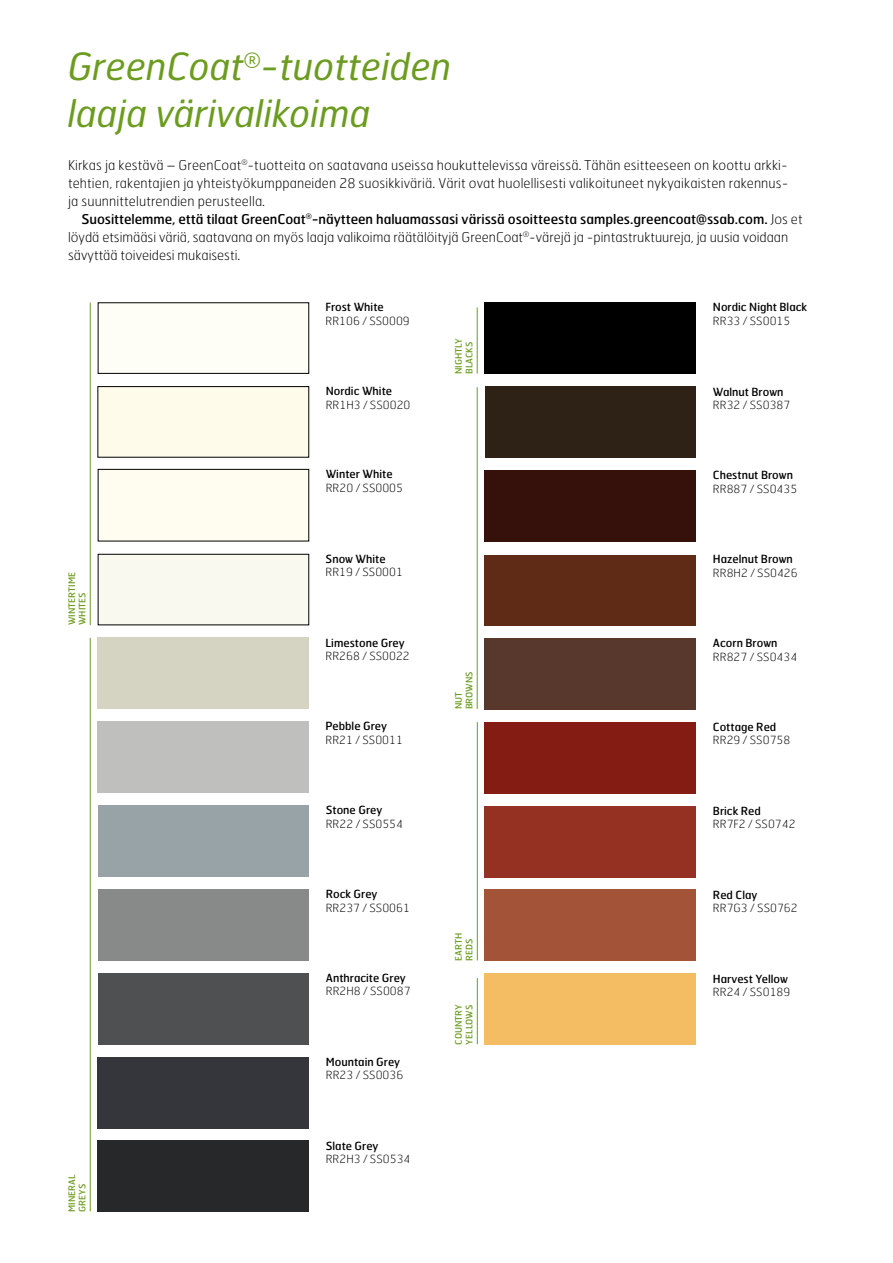
<style>
.page{position:relative;width:893px;height:1263px;background:#fff}
.page>*{position:absolute;margin:0;border:0;box-sizing:border-box;transform-origin:0 0}
.t1{font:italic 37.5px/46.5px "Hermes FB";color:#6c9c1f}
.t2{font:100 13.5px/18px "Hermes FB";color:#000;text-align:justify}
.t3{font:100 11.25px "Hermes FB";color:#000}
.t4{font:11.25px "Hermes FB";color:#000}
.t5{font:9px/10.5px "Hermes FB";color:#6c9c1f}
.s1{font-weight:400}
</style>
<div class="page">
<div style="left:98px;top:469px;width:211px;height:72px;background:#fffcf0"></div>
<div style="left:98px;top:469px;width:211px;height:72px;border:1px solid #000"></div>
<div style="left:98px;top:638px;width:211px;height:71px;background:#d5d3c1"></div>
<div style="left:98px;top:722px;width:211px;height:71px;background:#bfc0be"></div>
<div style="left:99px;top:805px;width:210px;height:72px;background:#98a3a7"></div>
<div style="left:99px;top:889px;width:210px;height:71px;background:#878a89"></div>
<div style="left:99px;top:973px;width:210px;height:71px;background:#4e5051"></div>
<div style="left:98px;top:1057px;width:211px;height:71px;background:#35363b"></div>
<div style="left:98px;top:1141px;width:211px;height:71px;background:#27282a"></div>
<div style="left:485px;top:302px;width:211px;height:72px;background:#000001"></div>
<div style="left:98px;top:387px;width:211px;height:70px;background:#fffbeb"></div>
<div style="left:98px;top:386px;width:211px;height:71px;border:1px solid #000"></div>
<div style="left:98px;top:303px;width:211px;height:70px;background:#fffef6"></div>
<div style="left:98px;top:302px;width:211px;height:72px;border:1px solid #000"></div>
<div style="left:98px;top:554px;width:211px;height:71px;background:#f9f9f0"></div>
<div style="left:98px;top:554px;width:211px;height:71px;border:1px solid #000"></div>
<hr style="left:90px;top:302px;width:1px;height:323px;background:#6c9c1f">
<hr style="left:90px;top:638px;width:1px;height:573px;background:#6c9c1f">
<hr style="left:477px;top:307px;width:1px;height:67px;background:#6c9c1f">
<div style="left:486px;top:387px;width:210px;height:71px;background:#2e2115"></div>
<div style="left:485px;top:470px;width:211px;height:72px;background:#36110b"></div>
<div style="left:485px;top:555px;width:211px;height:70px;background:#602b16"></div>
<div style="left:485px;top:638px;width:211px;height:72px;background:#58382c"></div>
<hr style="left:477px;top:387px;width:1px;height:322px;background:#6c9c1f">
<div style="left:485px;top:722px;width:211px;height:71px;background:#841c14"></div>
<div style="left:485px;top:806px;width:211px;height:71px;background:#943122"></div>
<div style="left:485px;top:890px;width:211px;height:71px;background:#a35337"></div>
<div style="left:485px;top:974px;width:211px;height:71px;background:#f4bd63"></div>
<hr style="left:477px;top:978px;width:1px;height:66px;background:#6c9c1f">
<hr style="left:477px;top:722px;width:1px;height:238px;background:#6c9c1f">
<h1 class="t1" style="left:68px;top:42px;width:385px">GreenCoat<sup>®</sup>-tuotteiden laaja värivalikoima</h1>
<p class="t2" style="left:68px;top:156px;width:722px">Kirkas ja kestävä – GreenCoat<sup>®</sup>-tuotteita on saatavana useissa houkuttelevissa väreissä. Tähän esitteeseen on koottu arkki&shy;tehtien, rakentajien ja yhteistyökumppaneiden 28 suosikkiväriä. Värit ovat huolellisesti valikoituneet nykyaikaisten rakennus&shy;ja suunnittelutrendien perusteella.</p>
<p class="t2" style="left:68px;top:210px;width:736px;text-align:left;text-indent:13px"><span class="s1">Suosittelemme, että tilaat GreenCoat</span><sup>®</sup><span class="s1">-näytteen haluamassasi värissä osoitteesta samples.greencoat@ssab.com.</span> Jos et löydä etsimääsi väriä, saatavana on myös laaja valikoima räätälöityjä GreenCoat<sup>®</sup>-värejä ja -pintastruktuureja, ja uusia voidaan sävyttää toiveidesi mukaisesti.</p>
<p class="t5" style="left:66px;top:625px;width:54px;rotate:-90deg">WINTERTIME<br>WHITES</p>
<p class="t5" style="left:66px;top:1212px;width:39px;rotate:-90deg">MINERAL<br>GREYS</p>
<p class="t4" style="left:326px;top:300px;width:60px">Frost White</p>
<p class="t3" style="left:326px;top:314px;width:86px">RR106 / SS0009</p>
<p class="t4" style="left:326px;top:384px;width:68px">Nordic White</p>
<p class="t3" style="left:326px;top:397px;width:86px">RR1H3 / SS0020</p>
<p class="t4" style="left:326px;top:467px;width:68px">Winter White</p>
<p class="t3" style="left:326px;top:481px;width:79px">RR20 / SS0005</p>
<p class="t4" style="left:326px;top:551px;width:62px">Snow White</p>
<p class="t3" style="left:326px;top:565px;width:79px">RR19 / SS0001</p>
<p class="t4" style="left:326px;top:635px;width:81px">Limestone Grey</p>
<p class="t3" style="left:326px;top:649px;width:86px">RR268 / SS0022</p>
<p class="t4" style="left:326px;top:719px;width:63px">Pebble Grey</p>
<p class="t3" style="left:326px;top:733px;width:79px">RR21 / SS0011</p>
<p class="t4" style="left:326px;top:803px;width:58px">Stone Grey</p>
<p class="t3" style="left:326px;top:817px;width:79px">RR22 / SS0554</p>
<p class="t4" style="left:326px;top:887px;width:53px">Rock Grey</p>
<p class="t3" style="left:326px;top:900px;width:86px">RR237 / SS0061</p>
<p class="t4" style="left:326px;top:971px;width:82px">Anthracite Grey</p>
<p class="t3" style="left:326px;top:984px;width:86px">RR2H8 / SS0087</p>
<p class="t4" style="left:326px;top:1054px;width:76px">Mountain Grey</p>
<p class="t3" style="left:326px;top:1068px;width:79px">RR23 / SS0036</p>
<p class="t4" style="left:326px;top:1138px;width:54px">Slate Grey</p>
<p class="t3" style="left:326px;top:1152px;width:86px">RR2H3 / SS0534</p>
<p class="t5" style="left:453px;top:374px;width:37px;rotate:-90deg">NIGHTLY<br>BLACKS</p>
<p class="t5" style="left:453px;top:709px;width:40px;rotate:-90deg">NUT<br>BROWNS</p>
<p class="t5" style="left:453px;top:961px;width:29px;rotate:-90deg">EARTH<br>REDS</p>
<p class="t5" style="left:453px;top:1045px;width:42px;rotate:-90deg">COUNTRY<br>YELLOWS</p>
<p class="t4" style="left:713px;top:300px;width:96px">Nordic Night Black</p>
<p class="t3" style="left:713px;top:314px;width:79px">RR33 / SS0015</p>
<p class="t4" style="left:713px;top:384px;width:72px">Walnut Brown</p>
<p class="t3" style="left:713px;top:398px;width:79px">RR32 / SS0387</p>
<p class="t4" style="left:713px;top:468px;width:82px">Chestnut Brown</p>
<p class="t3" style="left:713px;top:482px;width:86px">RR887 / SS0435</p>
<p class="t4" style="left:713px;top:552px;width:81px">Hazelnut Brown</p>
<p class="t3" style="left:713px;top:565px;width:86px">RR8H2 / SS0426</p>
<p class="t4" style="left:713px;top:636px;width:66px">Acorn Brown</p>
<p class="t3" style="left:713px;top:649px;width:86px">RR827 / SS0434</p>
<p class="t4" style="left:713px;top:720px;width:65px">Cottage Red</p>
<p class="t3" style="left:713px;top:733px;width:79px">RR29 / SS0758</p>
<p class="t4" style="left:713px;top:803px;width:49px">Brick Red</p>
<p class="t3" style="left:713px;top:817px;width:84px">RR7F2 / SS0742</p>
<p class="t4" style="left:713px;top:888px;width:46px">Red Clay</p>
<p class="t3" style="left:713px;top:901px;width:86px">RR7G3 / SS0762</p>
<p class="t4" style="left:713px;top:971px;width:76px">Harvest Yellow</p>
<p class="t3" style="left:713px;top:985px;width:79px">RR24 / SS0189</p>
</div>
